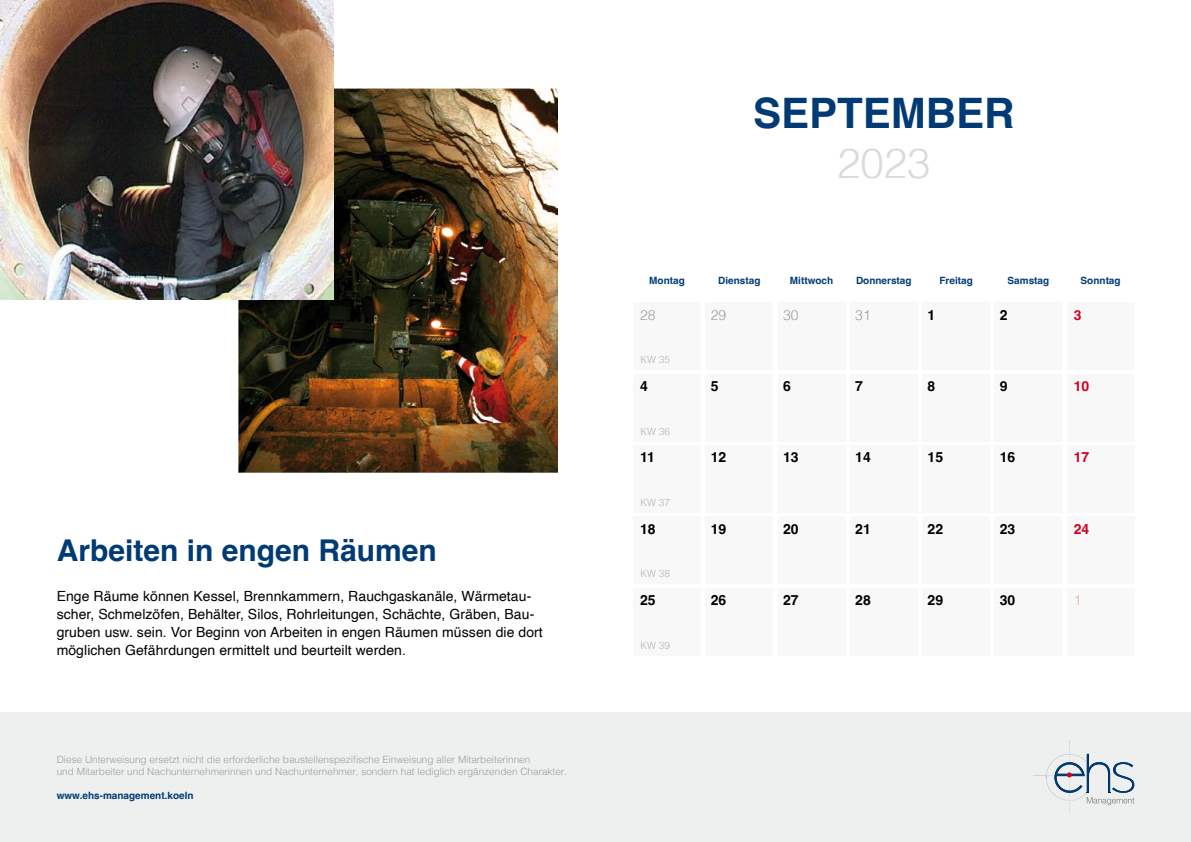
<style>
.page{position:relative;width:1191px;height:842px;background:#fff}
.page>*{position:absolute;margin:0;border:0;box-sizing:border-box;transform-origin:0 0}
.t1{font:700 42px "Helvetica";color:#003b75}
.t2{font:300 42px "Helvetica";color:#d9dadb}
.t3{font:700 30px "Helvetica";color:#003b75}
.t4{font:14px/18px "Helvetica";letter-spacing:.005em;color:#000}
.t5{font:700 14px "Helvetica";color:#000}
.t6{font:300 14px "Helvetica";color:#9c9e9f}
.t7{font:700 14px "Helvetica";color:#d30024}
.t8{font:300 14px "Helvetica";color:#efac96}
.t9{font:300 10px/12px "Helvetica";color:#9c9e9f}
.t10{font:700 10px "Helvetica";color:#003b75}
.t11{font:300 10px "Helvetica";color:#b1b3b4}
</style>
<div class="page">
<div style="left:0;top:713px;width:1191px;height:129px;background:#eeefef"></div>
<div style="left:633px;top:303px;width:67px;height:67px;background:#f8f8f8"></div>
<div style="left:705px;top:303px;width:68px;height:67px;background:#f8f8f8"></div>
<div style="left:922px;top:303px;width:67px;height:67px;background:#f8f8f8"></div>
<div style="left:778px;top:303px;width:67px;height:67px;background:#f8f8f8"></div>
<div style="left:994px;top:303px;width:68px;height:67px;background:#f8f8f8"></div>
<div style="left:850px;top:303px;width:67px;height:67px;background:#f8f8f8"></div>
<div style="left:1067px;top:303px;width:67px;height:67px;background:#f8f8f8"></div>
<div style="left:633px;top:445px;width:67px;height:68px;background:#f8f8f8"></div>
<div style="left:705px;top:445px;width:68px;height:68px;background:#f8f8f8"></div>
<div style="left:922px;top:445px;width:67px;height:68px;background:#f8f8f8"></div>
<div style="left:778px;top:445px;width:67px;height:68px;background:#f8f8f8"></div>
<div style="left:994px;top:445px;width:68px;height:68px;background:#f8f8f8"></div>
<div style="left:850px;top:445px;width:67px;height:68px;background:#f8f8f8"></div>
<div style="left:1067px;top:445px;width:67px;height:68px;background:#f8f8f8"></div>
<div style="left:633px;top:374px;width:67px;height:67px;background:#f8f8f8"></div>
<div style="left:705px;top:374px;width:68px;height:67px;background:#f8f8f8"></div>
<div style="left:922px;top:374px;width:67px;height:67px;background:#f8f8f8"></div>
<div style="left:778px;top:374px;width:67px;height:67px;background:#f8f8f8"></div>
<div style="left:994px;top:374px;width:68px;height:67px;background:#f8f8f8"></div>
<div style="left:850px;top:374px;width:67px;height:67px;background:#f8f8f8"></div>
<div style="left:1067px;top:374px;width:67px;height:67px;background:#f8f8f8"></div>
<div style="left:633px;top:517px;width:67px;height:67px;background:#f8f8f8"></div>
<div style="left:705px;top:517px;width:68px;height:67px;background:#f8f8f8"></div>
<div style="left:922px;top:517px;width:67px;height:67px;background:#f8f8f8"></div>
<div style="left:778px;top:517px;width:67px;height:67px;background:#f8f8f8"></div>
<div style="left:994px;top:517px;width:68px;height:67px;background:#f8f8f8"></div>
<div style="left:850px;top:517px;width:67px;height:67px;background:#f8f8f8"></div>
<div style="left:1067px;top:517px;width:67px;height:67px;background:#f8f8f8"></div>
<div style="left:633px;top:588px;width:67px;height:67px;background:#f8f8f8"></div>
<div style="left:705px;top:588px;width:68px;height:67px;background:#f8f8f8"></div>
<div style="left:922px;top:588px;width:67px;height:67px;background:#f8f8f8"></div>
<div style="left:778px;top:588px;width:67px;height:67px;background:#f8f8f8"></div>
<div style="left:994px;top:588px;width:68px;height:67px;background:#f8f8f8"></div>
<div style="left:850px;top:588px;width:67px;height:67px;background:#f8f8f8"></div>
<div style="left:1067px;top:588px;width:67px;height:67px;background:#f8f8f8"></div>
<svg style="left:1033px;top:741px;width:102px;height:72px"></svg>
<img style="left:238px;top:89px;width:319px;height:383px">
<img style="left:0;top:0;width:333px;height:300px">
<h2 class="t3" style="left:57px;top:532px;width:382px">Arbeiten in engen Räumen</h2>
<p class="t4" style="left:57px;top:588px;width:487px">Enge Räume können Kessel, Brennkammern, Rauchgaskanäle, Wärmetau&shy;scher, Schmelzöfen, Behälter, Silos, Rohrleitungen, Schächte, Gräben, Bau&shy;gruben usw. sein. Vor Beginn von Arbeiten in engen Räumen müssen die dort möglichen Gefährdungen ermittelt und beurteilt werden.</p>
<p class="t9" style="left:57px;top:753px;width:512px">Diese Unterweisung ersetzt nicht die erforderliche baustellenspezifische Einweisung aller Mitarbeiterinnen<br>und Mitarbeiter und Nachunternehmerinnen und Nachunternehmer, sondern hat lediglich ergänzenden Charakter.</p>
<p class="t10" style="left:57px;top:789px;width:138px">www.ehs-management.koeln</p>
<h1 class="t1" style="left:753px;top:87px;width:263px">SEPTEMBER</h1>
<h1 class="t2" style="left:837px;top:128px;width:95px">2023</h1>
<p class="t10" style="left:649px;top:274px;width:37px">Montag</p>
<p class="t10" style="left:718px;top:274px;width:44px">Dienstag</p>
<p class="t10" style="left:790px;top:274px;width:45px">Mittwoch</p>
<p class="t10" style="left:856px;top:274px;width:57px">Donnerstag</p>
<p class="t10" style="left:939px;top:274px;width:35px">Freitag</p>
<p class="t10" style="left:1007px;top:274px;width:43px">Samstag</p>
<p class="t10" style="left:1080px;top:274px;width:41px">Sonntag</p>
<p class="t6" style="left:640px;top:303px;width:17px">28</p>
<p class="t6" style="left:710px;top:303px;width:17px">29</p>
<p class="t6" style="left:783px;top:303px;width:17px">30</p>
<p class="t6" style="left:855px;top:303px;width:17px">31</p>
<p class="t5" style="left:927px;top:306px;width:9px">1</p>
<p class="t5" style="left:999px;top:306px;width:9px">2</p>
<p class="t7" style="left:1073px;top:306px;width:9px">3</p>
<p class="t11" style="left:640px;top:351px;width:31px">KW 35</p>
<p class="t5" style="left:640px;top:378px;width:9px">4</p>
<p class="t5" style="left:710px;top:378px;width:9px">5</p>
<p class="t5" style="left:783px;top:378px;width:9px">6</p>
<p class="t5" style="left:855px;top:378px;width:9px">7</p>
<p class="t5" style="left:927px;top:378px;width:9px">8</p>
<p class="t5" style="left:999px;top:378px;width:9px">9</p>
<p class="t7" style="left:1073px;top:378px;width:17px">10</p>
<p class="t11" style="left:640px;top:423px;width:31px">KW 36</p>
<p class="t5" style="left:640px;top:449px;width:16px">11</p>
<p class="t5" style="left:710px;top:449px;width:17px">12</p>
<p class="t5" style="left:783px;top:449px;width:17px">13</p>
<p class="t5" style="left:855px;top:449px;width:17px">14</p>
<p class="t5" style="left:927px;top:449px;width:17px">15</p>
<p class="t5" style="left:999px;top:449px;width:17px">16</p>
<p class="t7" style="left:1073px;top:449px;width:17px">17</p>
<p class="t11" style="left:640px;top:494px;width:31px">KW 37</p>
<p class="t5" style="left:640px;top:520px;width:17px">18</p>
<p class="t5" style="left:710px;top:520px;width:17px">19</p>
<p class="t5" style="left:783px;top:520px;width:17px">20</p>
<p class="t5" style="left:855px;top:520px;width:17px">21</p>
<p class="t5" style="left:927px;top:520px;width:17px">22</p>
<p class="t5" style="left:999px;top:520px;width:17px">23</p>
<p class="t7" style="left:1073px;top:520px;width:17px">24</p>
<p class="t11" style="left:640px;top:565px;width:31px">KW 38</p>
<p class="t5" style="left:640px;top:592px;width:17px">25</p>
<p class="t5" style="left:710px;top:592px;width:17px">26</p>
<p class="t5" style="left:783px;top:592px;width:17px">27</p>
<p class="t5" style="left:855px;top:592px;width:17px">28</p>
<p class="t5" style="left:927px;top:592px;width:17px">29</p>
<p class="t5" style="left:999px;top:592px;width:17px">30</p>
<p class="t8" style="left:1073px;top:588px;width:9px">1</p>
<p class="t11" style="left:640px;top:636px;width:31px">KW 39</p>
</div>
